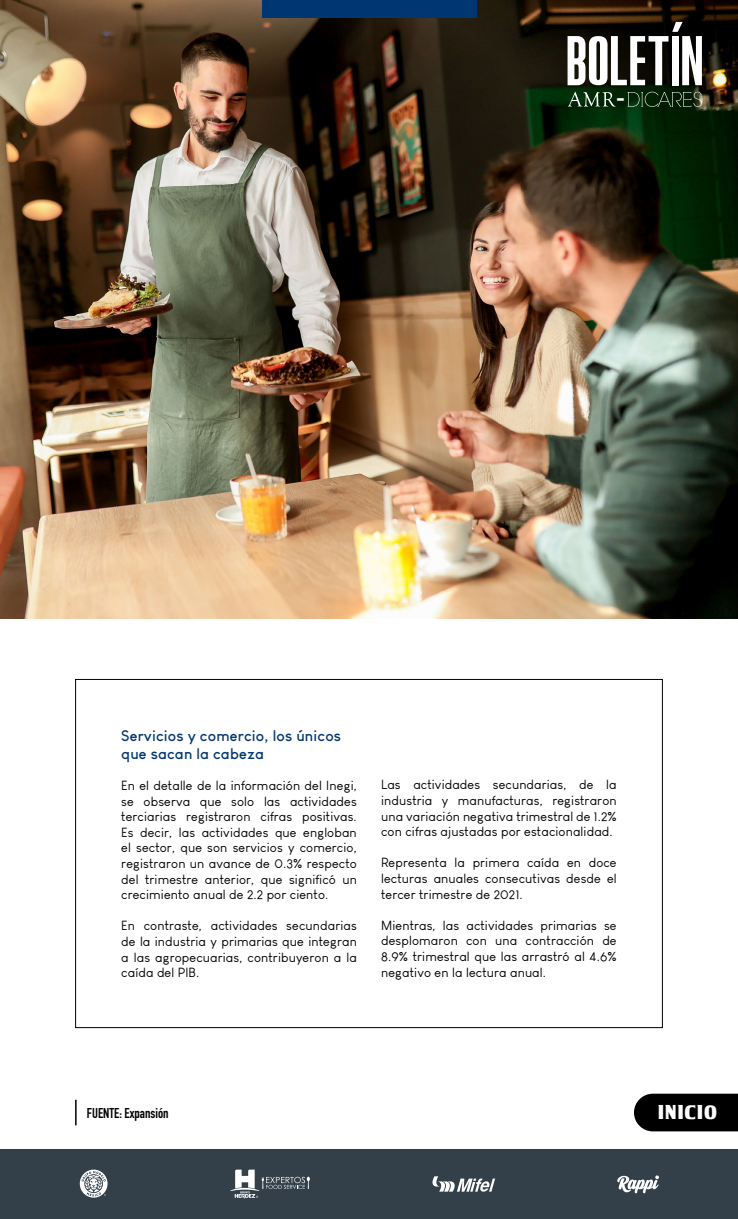
<style>
.page{position:relative;width:738px;height:1219px;background:#fff}
.page>*{position:absolute;margin:0;border:0;box-sizing:border-box;transform-origin:0 0}
.t1{font:55px "Pirrata";color:#fff}
.t2{font:23.1px "Pirrata";color:#fff}
.t3{font:20px "Tobago Poster";letter-spacing:.05em;color:#fff}
.t4{font:700 15px/18px "Louis George Cafe";letter-spacing:.01em;color:#003671}
.t5{font:700 14px "DIN Condensed";color:#000}
.t6{font:13px/15.6px "Louis George Cafe";letter-spacing:.01em;color:#000;text-align:justify}
</style>
<div class="page">
<img style="left:0;top:0;width:737px;height:618px">
<div style="left:0;top:1149px;width:737px;height:70px;background:#33404a"></div>
<svg style="left:80px;top:1170px;width:27px;height:28px"></svg>
<svg style="left:617px;top:1175px;width:41px;height:18px"></svg>
<svg style="left:230px;top:1170px;width:79px;height:28px"></svg>
<svg style="left:432px;top:1176px;width:62px;height:16px"></svg>
<div style="left:261px;top:0;width:215px;height:17px;background:#003671"></div>
<hr style="left:75px;top:1100px;width:2px;height:25px;background:#000">
<div style="left:634px;top:1094px;width:103px;height:37px;background:#000"></div>
<hr style="left:737px;top:1149px;width:1px;height:70px;background:#33404a">
<svg style="left:567px;top:92px;width:48px;height:15px"></svg>
<svg style="left:627px;top:92px;width:74px;height:15px"></svg>
<svg style="left:671px;top:22px;width:11px;height:10px"></svg>
<h1 class="t1" style="left:565px;top:32px;width:139px">BOLETIN</h1>
<h2 class="t2" style="left:616px;top:86px;width:10px">-</h2>
<p class="t4" style="left:121px;top:726px;width:221px">Servicios y comercio, los únicos que sacan la cabeza</p>
<p class="t6" style="left:121px;top:778px;width:237px">En el detalle de la información del Inegi, se observa que solo las actividades terciarias registraron cifras positivas.<br>Es decir, las actividades que engloban el sector, que son servicios y comercio, registraron un avance de 0.3% respecto del trimestre anterior, que significó un crecimiento anual de 2.2 por ciento.</p>
<p class="t6" style="left:121px;top:918px;width:237px">En contraste, actividades secundarias de la industria y primarias que integran a las agropecuarias, contribuyeron a la caída del PIB.</p>
<p class="t6" style="left:381px;top:777px;width:237px">Las actividades secundarias, de la industria y manufacturas, registraron una variación negativa trimestral de 1.2% con cifras ajustadas por estacionalidad.</p>
<p class="t6" style="left:381px;top:855px;width:237px">Representa la primera caída en doce lecturas anuales consecutivas desde el tercer trimestre de 2021.</p>
<p class="t6" style="left:381px;top:917px;width:237px">Mientras, las actividades primarias se desplomaron con una contracción de 8.9% trimestral que las arrastró al 4.6% negativo en la lectura anual.</p>
<p class="t5" style="left:87px;top:1104px;width:83px">FUENTE: Expansión</p>
<h3 class="t3" style="left:656px;top:1100px;width:60px">INICIO</h3>
</div>
